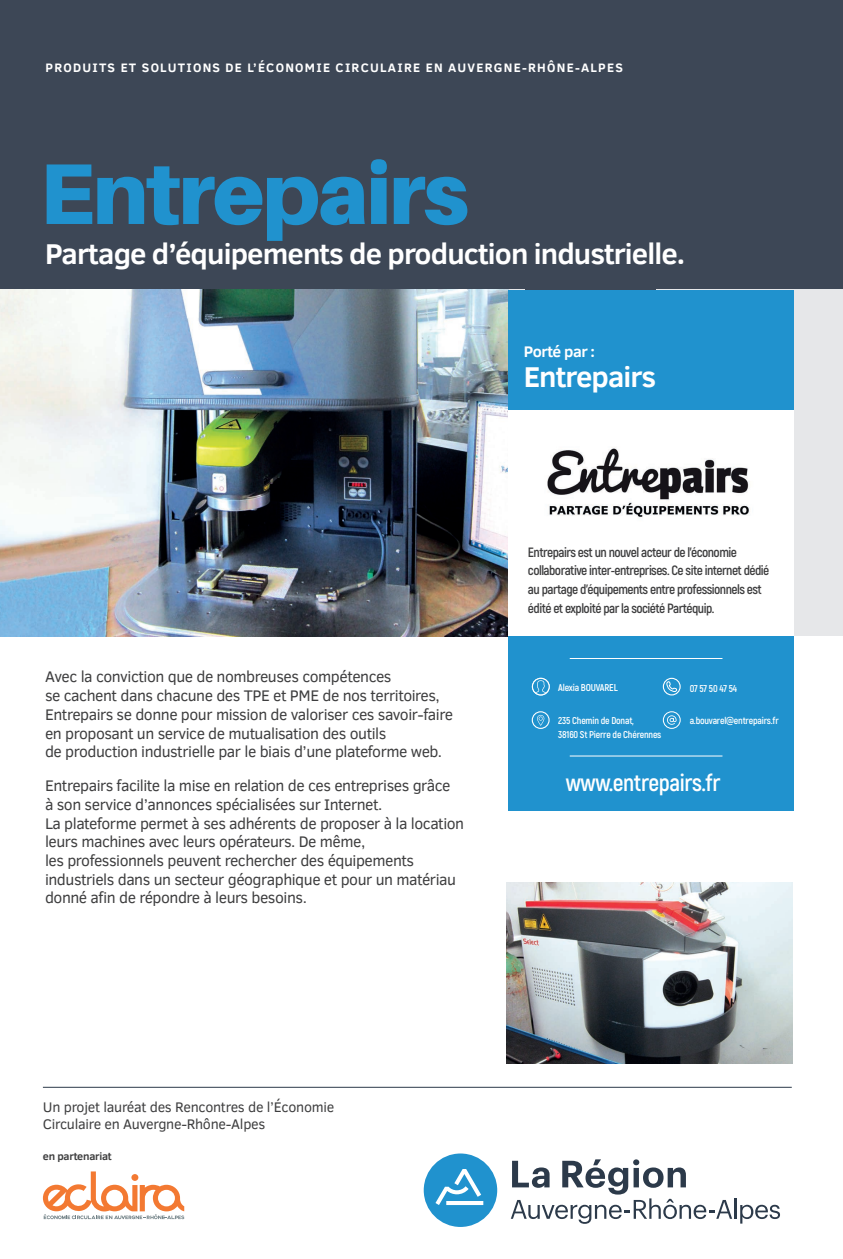
<style>
.page{position:relative;width:843px;height:1259px;background:#fff}
.page>*{position:absolute;margin:0;border:0;box-sizing:border-box;transform-origin:0 0}
.t1{font:900 86.25px "Aileron";letter-spacing:-.025em;color:#2092ce}
.t2{font:700 29.33px "Clear Sans";letter-spacing:-.03em;color:#fff}
.t3{font:700 23.77px "Akrobat";letter-spacing:-.02em;color:#fff}
.t4{font:15.75px/18.8px "Clear Sans";letter-spacing:-.03em;color:#3e3e3f}
.t5{font:700 15.75px "Clear Sans";letter-spacing:-.03em;color:#fff}
.t6{font:14.25px/17.2px "Clear Sans";letter-spacing:-.02em;color:#3e3e3f}
.t7{font:700 13.5px/18.8px "Akrobat";letter-spacing:-.04em;color:#3e3e3f}
.t8{font:700 12.52px "Clear Sans";letter-spacing:.1em;color:#fff}
.t9{font:700 10.88px "Clear Sans";letter-spacing:-.02em;color:#3e3e3f}
.t10{font:700 9.9px/14.1px "Akrobat";letter-spacing:-.02em;color:#fff}
</style>
<div class="page">
<div style="left:0;top:0;width:842px;height:325px;background:#3d4756"></div>
<svg style="left:43px;top:1171px;width:141px;height:48px"></svg>
<svg style="left:510px;top:1159px;width:222px;height:65px"></svg>
<hr style="left:734px;top:1198px;width:2px;height:21px;background:#2c3a4a">
<svg style="left:740px;top:1204px;width:40px;height:19px"></svg>
<svg style="left:423px;top:1153px;width:74px;height:74px"></svg>
<img style="left:0;top:290px;width:508px;height:346px">
<div style="left:655px;top:290px;width:187px;height:346px;background:#e6e7e9"></div>
<img style="left:506px;top:882px;width:286px;height:181px">
<div style="left:508px;top:636px;width:285px;height:175px;background:#2092ce"></div>
<hr style="left:43px;top:1087px;width:748px;height:1px;background:#2c3a4a">
<div style="left:508px;top:313px;width:285px;height:323px;background:#fff"></div>
<div style="left:508px;top:290px;width:285px;height:119px;background:#2092ce"></div>
<img style="left:547px;top:448px;width:202px;height:70px">
<svg style="left:662px;top:711px;width:18px;height:18px"></svg>
<svg style="left:532px;top:678px;width:17px;height:17px"></svg>
<svg style="left:531px;top:711px;width:18px;height:18px"></svg>
<svg style="left:662px;top:678px;width:18px;height:17px"></svg>
<hr style="left:569px;top:658px;width:153px;height:1px;background:#fff">
<hr style="left:569px;top:755px;width:153px;height:1px;background:#fff">
<p class="t8" style="left:46px;top:59px;width:578px">PRODUITS ET SOLUTIONS DE L’ÉCONOMIE CIRCULAIRE EN AUVERGNE-RHÔNE-ALPES</p>
<h1 class="t1" style="left:40px;top:144px;width:430px">Entrepairs</h1>
<h2 class="t2" style="left:45px;top:232px;width:641px">Partage d’équipements de production industrielle.</h2>
<p class="t5" style="left:523px;top:340px;width:73px">Porté par :</p>
<h2 class="t2" style="left:523px;top:355px;width:134px">Entrepairs</h2>
<p class="t4" style="left:45px;top:667px;width:409px">Avec la conviction que de nombreuses compétences<br>se cachent dans chacune des TPE et PME de nos territoires, Entrepairs se donne pour mission de valoriser ces savoir-faire en proposant un service de mutualisation des outils<br>de production industrielle par le biais d’une plateforme web.</p>
<p class="t4" style="left:45px;top:776px;width:420px">Entrepairs facilite la mise en relation de ces entreprises grâce<br>à son service d’annonces spécialisées sur Internet.<br>La plateforme permet à ses adhérents de proposer à la location leurs machines avec leurs opérateurs. De même,<br>les professionnels peuvent rechercher des équipements industriels dans un secteur géographique et pour un matériau donné afin de répondre à leurs besoins.</p>
<p class="t7" style="left:528px;top:542px;width:243px">Entrepairs est un nouvel acteur de l’économie collaborative inter-entreprises. Ce site internet dédié au partage d’équipements entre professionnels est édité et exploité par la société Partéquip.</p>
<p class="t10" style="left:558px;top:681px;width:61px">Alexia BOUVAREL</p>
<p class="t10" style="left:558px;top:713px;width:105px">235 Chemin de Donat,<br>38160 St Pierre de Chérennes</p>
<p class="t10" style="left:689px;top:713px;width:90px">a.bouvarel@entrepairs.fr</p>
<p class="t10" style="left:689px;top:681px;width:49px">07 57 50 47 54</p>
<h3 class="t3" style="left:565px;top:768px;width:156px">www.entrepairs.fr</h3>
<p class="t6" style="left:43px;top:1098px;width:293px">Un projet lauréat des Rencontres de l’Économie<br>Circulaire en Auvergne-Rhône-Alpes</p>
<p class="t9" style="left:43px;top:1148px;width:70px">en partenariat</p>
</div>
